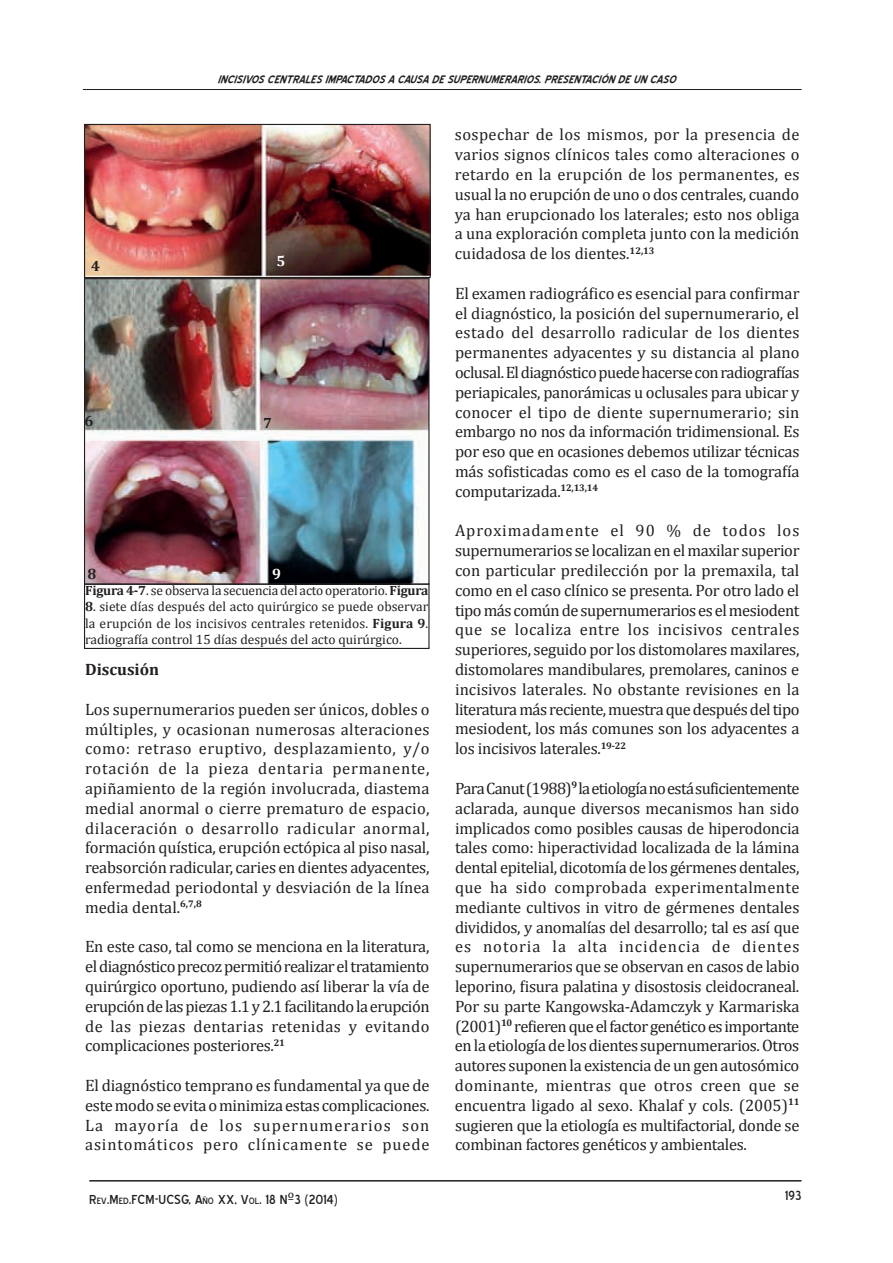
<style>
.page{position:relative;width:893px;height:1263px;background:#fff}
.page>*{position:absolute;margin:0;border:0;box-sizing:border-box;transform-origin:0 0}
.t1{font:16.5px/19.8px "Cambria";letter-spacing:-.01em;color:#231f20;text-align:justify}
.t2{font:16.5px "Blue Highway";color:#231f20}
.t3{font:700 16.5px "Cambria";color:#231f20}
.t4{font:16.5px "Blue Highway";color:#231f20}
.t5{font:700 15px "Cambria";color:#231f20}
.t6{font:700 15px "Cambria";color:#fff}
.t7{font:13.5px/16.2px "Cambria";letter-spacing:-.005em;color:#231f20;text-align:justify}
.t8{font:italic 700 13.5px "Blue Highway";color:#231f20}
.s1{font-weight:700}
.s2{font-size:11.55px}
.s3{font-family:"Cambria"}
</style>
<div class="page">
<hr style="left:89px;top:1180px;width:712px;height:1px;background:#231f20">
<hr style="left:83px;top:89px;width:719px;height:1px;background:#231f20">
<img style="left:86px;top:126px;width:343px;height:457px">
<div style="left:84px;top:124px;width:347px;height:154px;border:1px solid #231f20"></div>
<div style="left:84px;top:278px;width:346px;height:307px;border:1px solid #231f20"></div>
<div style="left:84px;top:584px;width:346px;height:65px;border:1px solid #231f20"></div>
<p class="t8" style="left:217px;top:73px;width:464px">INCISIVOSCENTRALESIMPACTADOSACAUSADESUPERNUMERARIOS.PRESENTACIÓNDEUNCASO</p>
<p class="t5" style="left:91px;top:256px;width:10px">4</p>
<p class="t6" style="left:276px;top:250px;width:10px">5</p>
<p class="t5" style="left:85px;top:411px;width:10px">6</p>
<p class="t5" style="left:263px;top:412px;width:10px">7</p>
<p class="t5" style="left:88px;top:563px;width:10px">8</p>
<p class="t6" style="left:272px;top:563px;width:10px">9</p>
<p class="t7" style="left:85px;top:582px;width:345px"><span class="s1">Figura 4-7</span>. se observa la secuencia del acto operatorio. <span class="s1">Figura</span></p>
<p class="t7" style="left:85px;top:599px;width:345px"><span class="s1">8</span>. siete días después del acto quirúrgico se puede observar la erupción de los incisivos centrales retenidos. <span class="s1">Figura 9</span>. radiografía control 15 días después del acto quirúrgico.</p>
<p class="t3" style="left:85px;top:658px;width:76px">Discusión</p>
<p class="t1" style="left:85px;top:699px;width:346px">Los supernumerarios pueden ser únicos, dobles o múltiples, y ocasionan numerosas alteraciones como: retraso eruptivo, desplazamiento, y/o rotación de la pieza dentaria permanente, apiñamiento de la región involucrada, diastema medial anormal o cierre prematuro de espacio, dilaceración o desarrollo radicular anormal, formación quística, erupción ectópica al piso nasal, reabsorción radicular, caries en dientes adyacentes, enfermedad periodontal y desviación de la línea media dental.<sup>6,7,8</sup></p>
<p class="t1" style="left:85px;top:937px;width:346px">En este caso, tal como se menciona en la literatura, el diagnóstico precoz permitió realizar el tratamiento quirúrgico oportuno, pudiendo así liberar la vía de erupción de las piezas 1.1 y 2.1 facilitando la erupción de las piezas dentarias retenidas y evitando complicaciones posteriores.<sup>21</sup></p>
<p class="t1" style="left:85px;top:1075px;width:346px">El diagnóstico temprano es fundamental ya que de este modo se evita o minimiza estas complicaciones.<br>La mayoría de los supernumerarios son asintomáticos pero clínicamente se puede</p>
<p class="t1" style="left:455px;top:125px;width:346px">sospechar de los mismos, por la presencia de varios signos clínicos tales como alteraciones o retardo en la erupción de los permanentes, es usual la no erupción de uno o dos centrales, cuando ya han erupcionado los laterales; esto nos obliga a una exploración completa junto con la medición cuidadosa de los dientes.<sup>12,13</sup></p>
<p class="t1" style="left:455px;top:283px;width:346px">El examen radiográfico es esencial para confirmar el diagnóstico, la posición del supernumerario, el estado del desarrollo radicular de los dientes permanentes adyacentes y su distancia al plano oclusal. El diagnóstico puede hacerse con radiografías periapicales, panorámicas u oclusales para ubicar y conocer el tipo de diente supernumerario; sin embargo no nos da información tridimensional. Es por eso que en ocasiones debemos utilizar técnicas más sofisticadas como es el caso de la tomografía computarizada.<sup>12,13,14</sup></p>
<p class="t1" style="left:455px;top:521px;width:346px">Aproximadamente el 90 % de todos los supernumerarios se localizan en el maxilar superior con particular predilección por la premaxila, tal como en el caso clínico se presenta. Por otro lado el tipo más común de supernumerarios es el mesiodent que se localiza entre los incisivos centrales superiores, seguido por los distomolares maxilares, distomolares mandibulares, premolares, caninos e incisivos laterales. No obstante revisiones en la literatura más reciente, muestra que después del tipo mesiodent, los más comunes son los adyacentes a los incisivos laterales.<sup>19-22</sup></p>
<p class="t1" style="left:455px;top:778px;width:346px">Para Canut (1988)<sup>9</sup> la etiología no está suficientemente aclarada, aunque diversos mecanismos han sido implicados como posibles causas de hiperodoncia tales como: hiperactividad localizada de la lámina dental epitelial, dicotomía de los gérmenes dentales, que ha sido comprobada experimentalmente mediante cultivos in vitro de gérmenes dentales divididos, y anomalías del desarrollo; tal es así que es notoria la alta incidencia de dientes supernumerarios que se observan en casos de labio leporino, fisura palatina y disostosis cleidocraneal.<br>Por su parte Kangowska-Adamczyk y Karmariska (2001)<sup>10</sup> refieren que el factor genético es importante en la etiología de los dientes supernumerarios. Otros autores suponen la existencia de un gen autosómico dominante, mientras que otros creen que se encuentra ligado al sexo. Khalaf y cols. (2005)<sup>11 </sup>sugieren que la etiología es multifactorial, donde se combinan factores genéticos y ambientales.</p>
<p class="t2" style="left:89px;top:1192px;width:250px">R<span class="s2">ev</span>.M<span class="s2">ed</span>.FCM-UCSG, A<span class="s2">ño</span> XX, V<span class="s2">ol</span>. 18 N<span class="s3">º</span>3 (2014)</p>
<p class="t4" style="left:785px;top:1189px;width:18px">193</p>
</div>
